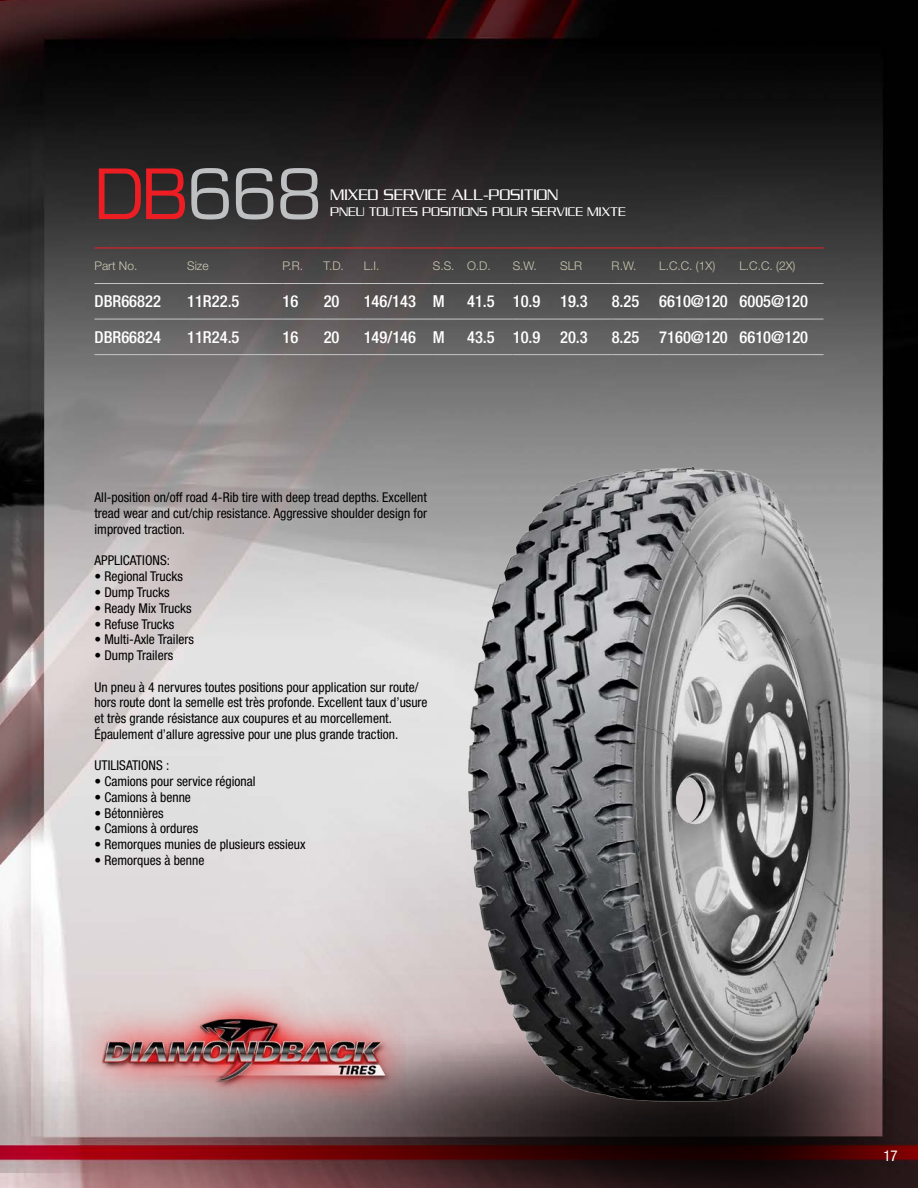
<style>
.page{position:relative;width:918px;height:1188px;background:#fff}
.page>*{position:absolute;margin:0;border:0;box-sizing:border-box;transform-origin:0 0}
.t1{font:500 67.5px "Eurostile";letter-spacing:-.03em;color:#bec0c2}
.t2{font:500 condensed 16.5px "Helvetica Neue LT Std";color:#fff}
.t3{font:16.5px "Serpentine ICG Light";letter-spacing:-.01em;color:#fff}
.t4{font:condensed 15px "Helvetica Neue LT Std";color:#fff}
.t5{font:condensed 13.5px/15.8px "Helvetica Neue LT Std";color:#000;text-align:justify}
.t6{font:13.5px "Serpentine ICG Light";letter-spacing:-.01em;color:#fff}
.t7{font:300 12px "Helvetica Neue LT Std";color:#cbc9b2}
.s1{color:#ed1d24}
</style>
<div class="page">
<img style="left:0;top:0;width:918px;height:920px">
<img style="left:0;top:920px;width:918px;height:268px">
<hr style="left:94px;top:247px;width:93px;height:1px;background:#ed1d24">
<hr style="left:187px;top:247px;width:96px;height:1px;background:#ed1d24">
<hr style="left:283px;top:247px;width:41px;height:1px;background:#ed1d24">
<hr style="left:324px;top:247px;width:40px;height:1px;background:#ed1d24">
<hr style="left:364px;top:247px;width:69px;height:1px;background:#ed1d24">
<hr style="left:433px;top:247px;width:34px;height:1px;background:#ed1d24">
<hr style="left:467px;top:247px;width:46px;height:1px;background:#ed1d24">
<hr style="left:513px;top:247px;width:47px;height:1px;background:#ed1d24">
<hr style="left:560px;top:247px;width:52px;height:1px;background:#ed1d24">
<hr style="left:612px;top:247px;width:47px;height:1px;background:#ed1d24">
<hr style="left:659px;top:247px;width:80px;height:1px;background:#ed1d24">
<hr style="left:739px;top:247px;width:84px;height:1px;background:#ed1d24">
<hr style="left:94px;top:283px;width:93px;height:1px;background:#c4c6c8">
<hr style="left:187px;top:283px;width:96px;height:1px;background:#c4c6c8">
<hr style="left:283px;top:283px;width:41px;height:1px;background:#c4c6c8">
<hr style="left:324px;top:283px;width:40px;height:1px;background:#c4c6c8">
<hr style="left:364px;top:283px;width:69px;height:1px;background:#c4c6c8">
<hr style="left:433px;top:283px;width:34px;height:1px;background:#c4c6c8">
<hr style="left:467px;top:283px;width:46px;height:1px;background:#c4c6c8">
<hr style="left:513px;top:283px;width:47px;height:1px;background:#c4c6c8">
<hr style="left:560px;top:283px;width:52px;height:1px;background:#c4c6c8">
<hr style="left:612px;top:283px;width:47px;height:1px;background:#c4c6c8">
<hr style="left:659px;top:283px;width:80px;height:1px;background:#c4c6c8">
<hr style="left:739px;top:283px;width:84px;height:1px;background:#c4c6c8">
<hr style="left:94px;top:319px;width:93px;height:1px;background:#c4c6c8">
<hr style="left:187px;top:319px;width:96px;height:1px;background:#c4c6c8">
<hr style="left:283px;top:319px;width:41px;height:1px;background:#c4c6c8">
<hr style="left:324px;top:319px;width:40px;height:1px;background:#c4c6c8">
<hr style="left:364px;top:319px;width:69px;height:1px;background:#c4c6c8">
<hr style="left:433px;top:319px;width:34px;height:1px;background:#c4c6c8">
<hr style="left:467px;top:319px;width:46px;height:1px;background:#c4c6c8">
<hr style="left:513px;top:319px;width:47px;height:1px;background:#c4c6c8">
<hr style="left:560px;top:319px;width:52px;height:1px;background:#c4c6c8">
<hr style="left:612px;top:319px;width:47px;height:1px;background:#c4c6c8">
<hr style="left:659px;top:319px;width:80px;height:1px;background:#c4c6c8">
<hr style="left:739px;top:319px;width:84px;height:1px;background:#c4c6c8">
<hr style="left:94px;top:354px;width:93px;height:1px;background:#c4c6c8">
<hr style="left:187px;top:354px;width:96px;height:1px;background:#c4c6c8">
<hr style="left:283px;top:354px;width:41px;height:1px;background:#c4c6c8">
<hr style="left:324px;top:354px;width:40px;height:1px;background:#c4c6c8">
<hr style="left:364px;top:354px;width:69px;height:1px;background:#c4c6c8">
<hr style="left:433px;top:354px;width:34px;height:1px;background:#c4c6c8">
<hr style="left:467px;top:354px;width:46px;height:1px;background:#c4c6c8">
<hr style="left:513px;top:354px;width:47px;height:1px;background:#c4c6c8">
<hr style="left:560px;top:354px;width:52px;height:1px;background:#c4c6c8">
<hr style="left:612px;top:354px;width:47px;height:1px;background:#c4c6c8">
<hr style="left:659px;top:354px;width:80px;height:1px;background:#c4c6c8">
<hr style="left:739px;top:354px;width:84px;height:1px;background:#c4c6c8">
<img style="left:82px;top:988px;width:324px;height:120px">
<img style="left:434px;top:441px;width:462px;height:696px">
<h1 class="t1" style="left:94px;top:154px;width:230px"><span class="s1">DB</span>668</h1>
<p class="t3" style="left:330px;top:185px;width:230px">MIXED SERVICE ALL-POSITION</p>
<p class="t6" style="left:330px;top:204px;width:297px">PNEU TOUTES POSITIONS POUR SERVICE MIXTE</p>
<p class="t7" style="left:94px;top:258px;width:44px">Part No.</p>
<p class="t7" style="left:187px;top:258px;width:23px">Size</p>
<p class="t7" style="left:283px;top:258px;width:22px">P.R.</p>
<p class="t7" style="left:324px;top:258px;width:22px">T.D.</p>
<p class="t7" style="left:364px;top:258px;width:17px">L.I.</p>
<p class="t7" style="left:433px;top:258px;width:60px">S.S. O.D.</p>
<p class="t7" style="left:513px;top:258px;width:26px">S.W.</p>
<p class="t7" style="left:560px;top:258px;width:24px">SLR</p>
<p class="t7" style="left:612px;top:258px;width:26px">R.W.</p>
<p class="t7" style="left:659px;top:258px;width:58px">L.C.C. (1X)</p>
<p class="t7" style="left:740px;top:258px;width:58px">L.C.C. (2X)</p>
<p class="t2" style="left:94px;top:292px;width:68px">DBR66822</p>
<p class="t2" style="left:187px;top:292px;width:54px">11R22.5</p>
<p class="t2" style="left:283px;top:292px;width:17px">16</p>
<p class="t2" style="left:324px;top:292px;width:17px">20</p>
<p class="t2" style="left:364px;top:292px;width:83px">146/143 M</p>
<p class="t2" style="left:467px;top:292px;width:122px">41.5 10.9 19.3</p>
<p class="t2" style="left:612px;top:292px;width:198px">8.25 6610@120 6005@120</p>
<p class="t2" style="left:95px;top:327px;width:68px">DBR66824</p>
<p class="t2" style="left:187px;top:327px;width:54px">11R24.5</p>
<p class="t2" style="left:283px;top:327px;width:17px">16</p>
<p class="t2" style="left:324px;top:327px;width:17px">20</p>
<p class="t2" style="left:364px;top:327px;width:83px">149/146 M</p>
<p class="t2" style="left:467px;top:327px;width:122px">43.5 10.9 20.3</p>
<p class="t2" style="left:612px;top:327px;width:198px">8.25 7160@120 6610@120</p>
<p class="t5" style="left:94px;top:490px;width:334px">All-position on/off road 4-Rib tire with deep tread depths. Excellent tread wear and cut/chip resistance. Aggressive shoulder design for improved traction.</p>
<p class="t5" style="left:94px;top:553px;width:77px">APPLICATIONS:</p>
<p class="t5" style="left:94px;top:569px;width:90px">• Regional Trucks</p>
<p class="t5" style="left:94px;top:584px;width:77px">• Dump Trucks</p>
<p class="t5" style="left:94px;top:600px;width:99px">• Ready Mix Trucks</p>
<p class="t5" style="left:94px;top:616px;width:81px">• Refuse Trucks</p>
<p class="t5" style="left:94px;top:632px;width:101px">• Multi-Axle Trailers</p>
<p class="t5" style="left:94px;top:647px;width:80px">• Dump Trailers</p>
<p class="t5" style="left:94px;top:679px;width:335px;text-align:left">Un pneu à 4 nervures toutes positions pour application sur route/ hors route dont la semelle est très profonde. Excellent taux d’usure et très grande résistance aux coupures et au morcellement.<br>Épaulement d’allure agressive pour une plus grande traction.</p>
<p class="t5" style="left:94px;top:758px;width:76px">UTILISATIONS :</p>
<p class="t5" style="left:94px;top:773px;width:163px">• Camions pour service régional</p>
<p class="t5" style="left:94px;top:789px;width:98px">• Camions à benne</p>
<p class="t5" style="left:94px;top:805px;width:71px">• Bétonnières</p>
<p class="t5" style="left:94px;top:821px;width:105px">• Camions à ordures</p>
<p class="t5" style="left:94px;top:836px;width:213px">• Remorques munies de plusieurs essieux</p>
<p class="t5" style="left:94px;top:852px;width:111px">• Remorques à benne</p>
<p class="t4" style="left:883px;top:1147px;width:16px">17</p>
</div>
